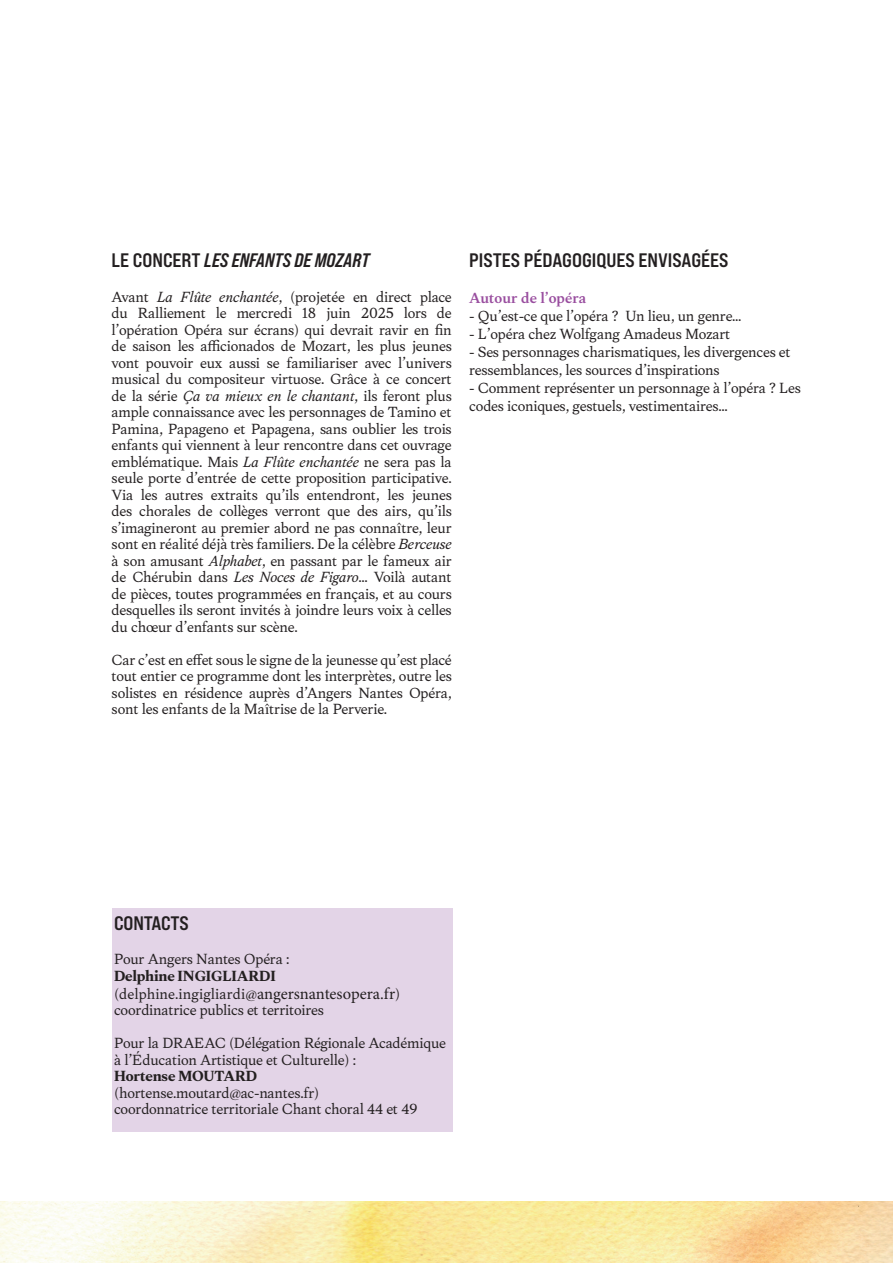
<style>
.page{position:relative;width:893px;height:1263px;background:#fff}
.page>*{position:absolute;margin:0;border:0;box-sizing:border-box;transform-origin:0 0}
.t1{font:19.5px "Bebas Neue Pro Exp Bd";color:#231f20}
.t2{font:19.5px "Bebas Neue Pro Sm E Bd It";color:#231f20}
.t3{font:15px/16.5px "Frasa";letter-spacing:-.02em;color:#231f20}
.t4{font:15px/18px "Frasa";color:#231f20}
.t5{font:500 15px "Frasa";color:#994e9f}
.t6{font:700 15px "Frasa";letter-spacing:-.02em;color:#231f20}
.s1{font-family:"Bebas Neue Pro Exp Bd"}
.s2{font-style:italic}
.s3{font-weight:700}
.s4{font-family:"Minion Pro";font-size:16.5px}
</style>
<div class="page">
<img style="left:0;top:1201px;width:893px;height:62px">
<div style="left:112px;top:908px;width:340px;height:223px;background:#e3d4e7"></div>
<h1 class="t2" style="left:112px;top:249px;width:259px"><span class="s1">LE CONCERT</span> LES ENFANTS DE MOZART</h1>
<p class="t3" style="left:112px;top:288px;width:342px;text-align:justify">Avant <span class="s2">La Flûte enchantée</span>, (projetée en direct place du Ralliement le mercredi 18 juin 2025 lors de l’opération Opéra sur écrans) qui devrait ravir en fin de saison les afficionados de Mozart, les plus jeunes vont pouvoir eux aussi se familiariser avec l’univers musical du compositeur virtuose. Grâce à ce concert de la série <span class="s2">Ça va mieux en le chantant</span>, ils feront plus ample connaissance avec les personnages de Tamino et Pamina, Papageno et Papagena, sans oublier les trois enfants qui viennent à leur rencontre dans cet ouvrage emblématique. Mais <span class="s2">La Flûte enchantée</span> ne sera pas la seule porte d’entrée de cette proposition participative.<br>Via les autres extraits qu’ils entendront, les jeunes des chorales de collèges verront que des airs, qu’ils s’imagineront au premier abord ne pas connaître, leur sont en réalité déjà très familiers. De la célèbre <span class="s2">Berceuse </span>à son amusant <span class="s2">Alphabet</span>, en passant par le fameux air de Chérubin dans <span class="s2">Les Noces de Figaro</span>… Voilà autant de pièces, toutes programmées en français, et au cours desquelles ils seront invités à joindre leurs voix à celles du chœur d’enfants sur scène.</p>
<p class="t3" style="left:112px;top:651px;width:342px;text-align:justify">Car c’est en effet sous le signe de la jeunesse qu’est placé tout entier ce programme dont les interprètes, outre les solistes en résidence auprès d’Angers Nantes Opéra, sont les enfants de la Maîtrise de la Perverie.</p>
<h1 class="t1" style="left:469px;top:248px;width:261px">PISTES PÉDAGOGIQUES ENVISAGÉES</h1>
<p class="t5" style="left:469px;top:287px;width:119px">Autour de l’opéra</p>
<p class="t3" style="left:469px;top:307px;width:274px">- Qu’est-ce que l’opéra ? Un lieu, un genre…</p>
<p class="t3" style="left:469px;top:325px;width:263px">- L’opéra chez Wolfgang Amadeus Mozart</p>
<p class="t3" style="left:469px;top:343px;width:323px;line-height:18px">- Ses personnages charismatiques, les divergences et ressemblances, les sources d’inspirations</p>
<p class="t3" style="left:469px;top:379px;width:333px;line-height:18px">- Comment représenter un personnage à l’opéra ? Les codes iconiques, gestuels, vestimentaires…</p>
<h1 class="t1" style="left:114px;top:911px;width:76px">CONTACTS</h1>
<p class="t3" style="left:114px;top:950px;width:177px">Pour Angers Nantes Opéra :</p>
<p class="t4" style="left:114px;top:966px;width:288px"><span class="s3">Delphine INGIGLIARDI </span>(delphine.ingigliardi@<span class="s4">angersnantesopera.fr</span>)</p>
<p class="t3" style="left:114px;top:1001px;width:211px">coordinatrice publics et territoires</p>
<p class="t3" style="left:114px;top:1034px;width:333px">Pour la DRAEAC (Délégation Régionale Académique à l’Éducation Artistique et Culturelle) :</p>
<p class="t6" style="left:114px;top:1065px;width:144px">Hortense MOUTARD</p>
<p class="t3" style="left:114px;top:1084px;width:305px">(hortense.moutard@ac-nantes.fr)<br>coordonnatrice territoriale Chant choral 44 et 49</p>
</div>
